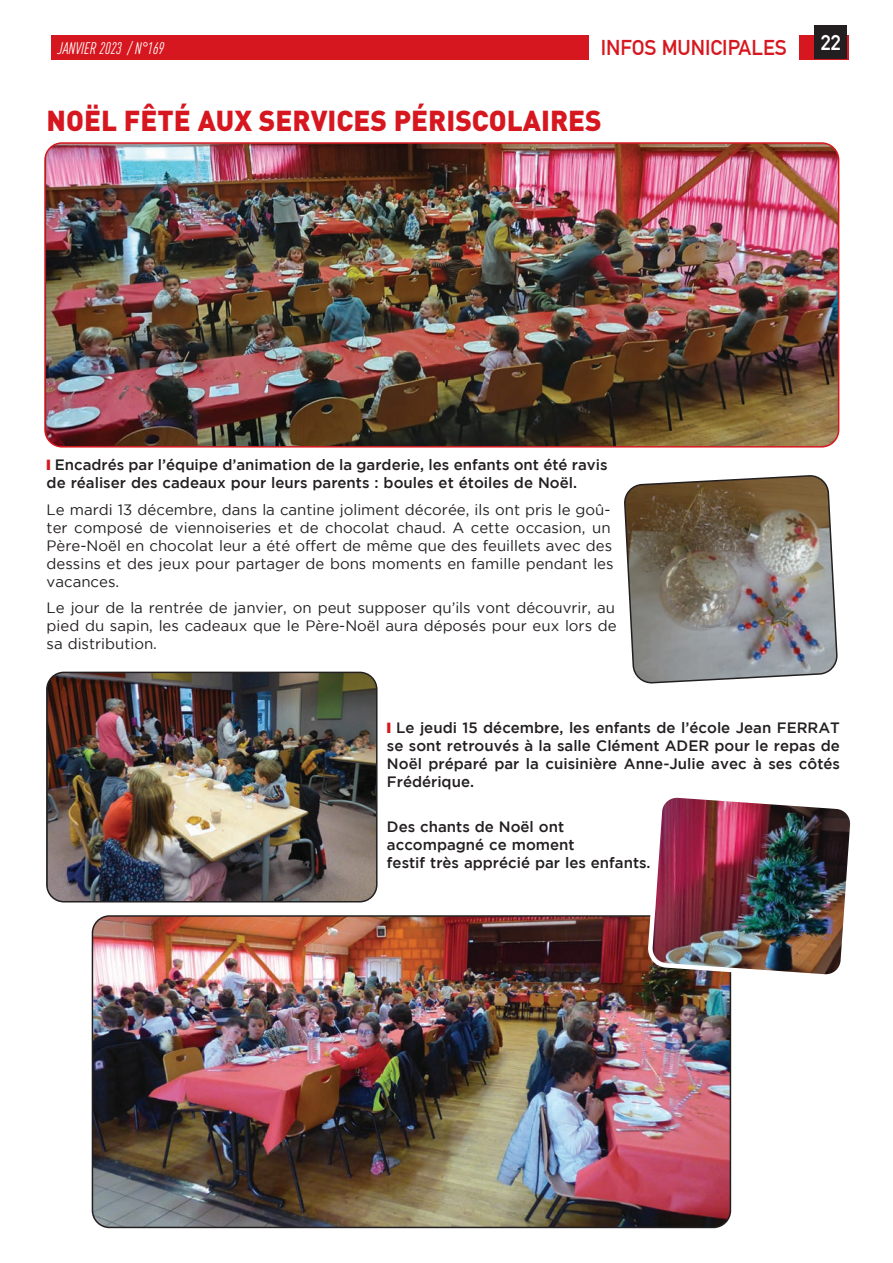
<style>
.page{position:relative;width:893px;height:1263px;background:#fff}
.page>*{position:absolute;margin:0;border:0;box-sizing:border-box;transform-origin:0 0}
.t1{font:900 28.5px "DIN";color:#d7171f}
.t2{font:21px "DIN Mittelschrift Std";color:#d7171f}
.t3{font:21px "DIN Mittelschrift Std";color:#fff}
.t4{font:italic condensed 16.5px "DIN Pro";color:#fff}
.t5{font:15px/18px "Gotham HTF";color:#231f20}
.t6{font:15px/18px "Gotham HTF Medium 2";color:#231f20}
.s1{color:#d7171f}
</style>
<div class="page">
<div style="left:51px;top:35px;width:797px;height:24px;background:#d7171f"></div>
<div style="left:589px;top:31px;width:209px;height:34px;background:#fff"></div>
<div style="left:814px;top:26px;width:33px;height:33px;background:#231f20"></div>
<img style="left:47px;top:672px;width:330px;height:230px">
<div style="left:46px;top:672px;width:331px;height:230px;border:2px solid #231f20;border-radius:17px"></div>
<img style="left:624px;top:475px;width:213px;height:208px">
<img style="left:92px;top:918px;width:638px;height:309px">
<div style="left:92px;top:915px;width:639px;height:313px;border:2px solid #231f20;border-radius:17px"></div>
<img style="left:47px;top:145px;width:792px;height:300px">
<div style="left:44px;top:142px;width:795px;height:306px;border:2px solid #d7171f;border-radius:17px"></div>
<img style="left:645px;top:797px;width:206px;height:185px">
<p class="t4" style="left:58px;top:36px;width:108px">JANVIER 2023 / N°169</p>
<h2 class="t2" style="left:601px;top:36px;width:188px">INFOS MUNICIPALES</h2>
<h2 class="t3" style="left:821px;top:30px;width:22px">22</h2>
<p class="t1" style="left:47px;top:102px;width:557px">NOËL FÊTÉ AUX SERVICES PÉRISCOLAIRES</p>
<p class="t6" style="left:47px;top:455px;width:562px"><span class="s1">❙</span> Encadrés par l’équipe d’animation de la garderie, les enfants ont été ravis de réaliser des cadeaux pour leurs parents : boules et étoiles de Noël.</p>
<p class="t5" style="left:47px;top:500px;width:568px">Le mardi 13 décembre, dans la cantine joliment décorée, ils ont pris le goû&shy;ter composé de viennoiseries et de chocolat chaud. A cette occasion, un Père-Noël en chocolat leur a été offert de même que des feuillets avec des dessins et des jeux pour partager de bons moments en famille pendant les vacances.</p>
<p class="t5" style="left:47px;top:599px;width:572px;text-align:justify">Le jour de la rentrée de janvier, on peut supposer qu’ils vont découvrir, au pied du sapin, les cadeaux que le Père-Noël aura déposés pour eux lors de sa distribution.</p>
<p class="t6" style="left:387px;top:718px;width:455px;text-align:justify"><span class="s1">❙</span> Le jeudi 15 décembre, les enfants de l’école Jean FERRAT se sont retrouvés à la salle Clément ADER pour le repas de Noël préparé par la cuisinière Anne-Julie avec à ses côtés Frédérique.</p>
<p class="t6" style="left:387px;top:817px;width:179px">Des chants de Noël ont</p>
<p class="t6" style="left:387px;top:835px;width:189px">accompagné ce moment</p>
<p class="t6" style="left:387px;top:853px;width:265px">festif très apprécié par les enfants.</p>
</div>
